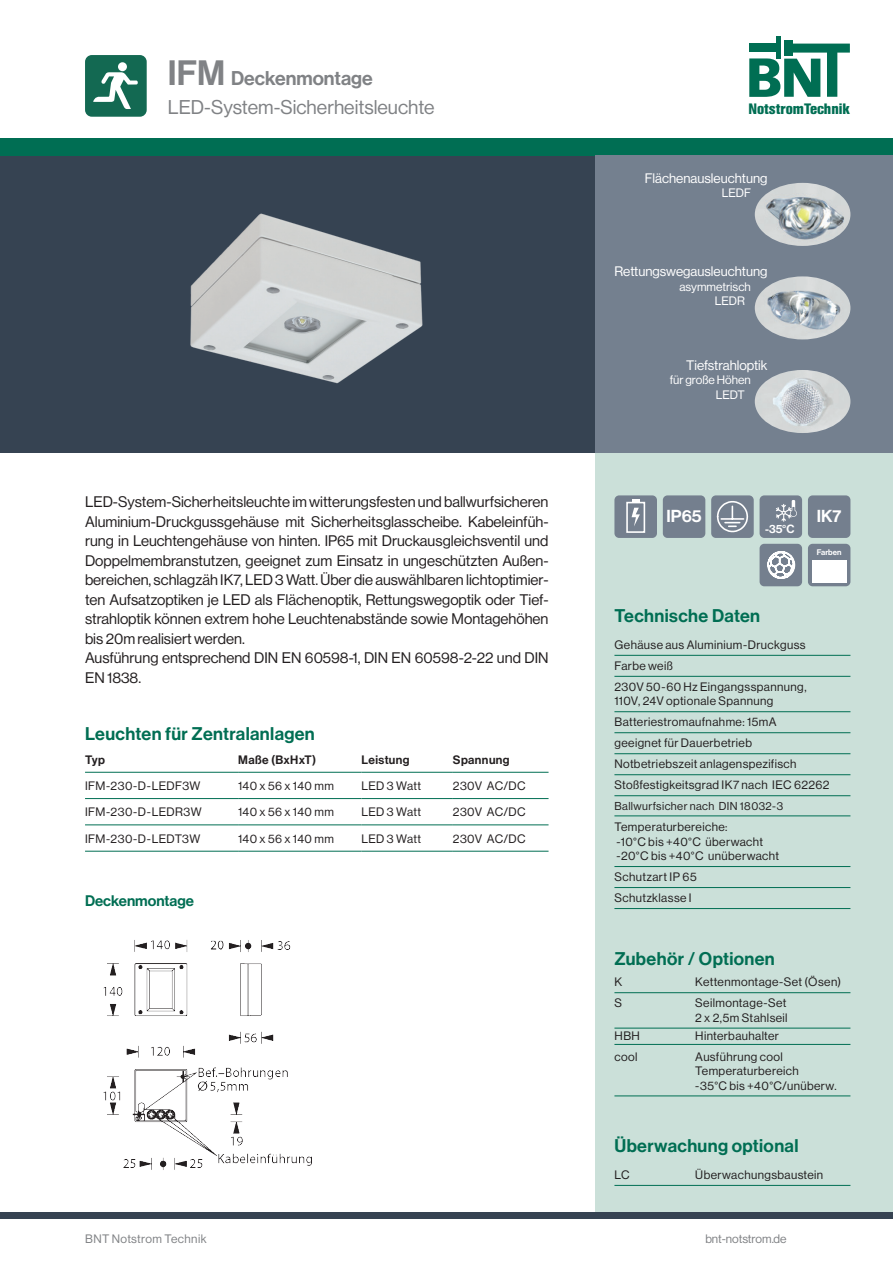
<style>
.page{position:relative;width:893px;height:1263px;background:#fff}
.page>*{position:absolute;margin:0;border:0;box-sizing:border-box;transform-origin:0 0}
.t1{font:19.5px "N Haas Grotesk DS Std 55 Rg";color:#808285}
.t2{font:19.5px "N Haas Grotesk DS Std 65 Md";color:#808285}
.t3{font:18px "N Haas Grotesk DS Std 65 Md";letter-spacing:.02em;color:#006e53}
.t4{font:16.95px "N Haas Grotesk DS Std 65 Md";color:#fff}
.t5{font:15px/19.5px "N Haas Grotesk DS Std 55 Rg";color:#231f20}
.t6{font:700 15px "Helvetica Con BQ";color:#006e53}
.t7{font:15px "N Haas Grotesk DS Std 65 Md";color:#006e53}
.t8{font:13.5px "N Haas Grotesk DS Std 55 Rg";color:#fff}
.t9{font:12px/21px "N Haas Grotesk DS Std 55 Rg";letter-spacing:.035em;color:#231f20}
.t10{font:12px/14.4px "N Haas Grotesk DS Std 55 Rg";color:#fff}
.t11{font:12px "N Haas Grotesk DS Std 55 Rg";letter-spacing:.015em;color:#808285}
.t12{font:12px "N Haas Grotesk DS Std 65 Md";letter-spacing:.035em;color:#231f20}
.t13{font:11.7px "N Haas Grotesk DS Std 65 Md";color:#fff}
.t14{font:11.25px "N Haas Grotesk DS Std 55 Rg";letter-spacing:.035em;color:#231f20}
.t15{font:7.95px "N Haas Grotesk DS Std 65 Md";color:#fff}
.s1{font-size:34.5px}
</style>
<div class="page">
<div style="left:0;top:155px;width:595px;height:298px;background:#364352"></div>
<div style="left:0;top:138px;width:893px;height:17px;background:#006e53"></div>
<div style="left:595px;top:453px;width:298px;height:762px;background:#cbe0d9"></div>
<svg style="left:749px;top:44px;width:101px;height:53px"></svg>
<div style="left:784px;top:40px;width:9px;height:16px;background:#006e53"></div>
<div style="left:749px;top:43px;width:31px;height:9px;background:#006e53"></div>
<hr style="left:776px;top:36px;width:4px;height:23px;background:#006e53">
<div style="left:0;top:1212px;width:893px;height:6px;background:#364352"></div>
<div style="left:86px;top:56px;width:59px;height:59px;background:#136952;border-radius:5px"></div>
<div style="left:85px;top:55px;width:62px;height:62px;border:3px solid #136952;border-radius:5px"></div>
<div style="left:118px;top:62px;width:9px;height:9px;background:#fff;border-radius:50%"></div>
<svg style="left:93px;top:72px;width:45px;height:37px"></svg>
<div style="left:595px;top:155px;width:298px;height:298px;background:#74808f"></div>
<hr style="left:614px;top:655px;width:236px;height:1px;background:#006e53">
<hr style="left:614px;top:676px;width:236px;height:1px;background:#006e53">
<hr style="left:614px;top:711px;width:236px;height:1px;background:#006e53">
<hr style="left:614px;top:732px;width:236px;height:1px;background:#006e53">
<hr style="left:614px;top:753px;width:236px;height:1px;background:#006e53">
<hr style="left:614px;top:774px;width:236px;height:1px;background:#006e53">
<hr style="left:614px;top:795px;width:236px;height:1px;background:#006e53">
<hr style="left:614px;top:815px;width:236px;height:1px;background:#006e53">
<hr style="left:614px;top:866px;width:236px;height:1px;background:#006e53">
<hr style="left:614px;top:887px;width:236px;height:1px;background:#006e53">
<hr style="left:614px;top:908px;width:236px;height:1px;background:#006e53">
<hr style="left:85px;top:772px;width:153px;height:1px;background:#006e53">
<hr style="left:238px;top:772px;width:123px;height:1px;background:#006e53">
<hr style="left:361px;top:772px;width:92px;height:1px;background:#006e53">
<hr style="left:453px;top:772px;width:96px;height:1px;background:#006e53">
<hr style="left:85px;top:798px;width:153px;height:1px;background:#006e53">
<hr style="left:238px;top:798px;width:123px;height:1px;background:#006e53">
<hr style="left:361px;top:798px;width:92px;height:1px;background:#006e53">
<hr style="left:453px;top:798px;width:96px;height:1px;background:#006e53">
<hr style="left:85px;top:824px;width:153px;height:1px;background:#006e53">
<hr style="left:238px;top:824px;width:123px;height:1px;background:#006e53">
<hr style="left:361px;top:824px;width:92px;height:1px;background:#006e53">
<hr style="left:453px;top:824px;width:96px;height:1px;background:#006e53">
<hr style="left:85px;top:851px;width:153px;height:1px;background:#006e53">
<hr style="left:238px;top:851px;width:123px;height:1px;background:#006e53">
<hr style="left:361px;top:851px;width:92px;height:1px;background:#006e53">
<hr style="left:453px;top:851px;width:96px;height:1px;background:#006e53">
<hr style="left:614px;top:992px;width:236px;height:1px;background:#006e53">
<hr style="left:614px;top:1028px;width:236px;height:1px;background:#006e53">
<hr style="left:614px;top:1044px;width:236px;height:1px;background:#006e53">
<hr style="left:614px;top:1095px;width:236px;height:1px;background:#006e53">
<hr style="left:614px;top:1185px;width:236px;height:1px;background:#006e53">
<img style="left:755px;top:183px;width:95px;height:63px">
<img style="left:755px;top:276px;width:95px;height:63px">
<img style="left:755px;top:370px;width:95px;height:63px">
<img style="left:190px;top:213px;width:233px;height:171px">
<img style="left:103px;top:940px;width:209px;height:230px">
<div style="left:615px;top:496px;width:41px;height:41px;background:#747f8e;border-radius:4px"></div>
<div style="left:614px;top:495px;width:43px;height:43px;border:2px solid #747f8e;border-radius:4px"></div>
<div style="left:626px;top:502px;width:19px;height:31px;border:2px solid #fff"></div>
<svg style="left:632px;top:499px;width:8px;height:27px"></svg>
<div style="left:664px;top:496px;width:40px;height:41px;background:#747f8e;border-radius:4px"></div>
<div style="left:663px;top:495px;width:42px;height:43px;border:2px solid #747f8e;border-radius:4px"></div>
<div style="left:712px;top:496px;width:41px;height:41px;background:#747f8e;border-radius:4px"></div>
<div style="left:711px;top:495px;width:43px;height:43px;border:2px solid #747f8e;border-radius:4px"></div>
<svg style="left:716px;top:501px;width:33px;height:32px"></svg>
<div style="left:761px;top:496px;width:40px;height:41px;background:#747f8e;border-radius:4px"></div>
<div style="left:760px;top:495px;width:42px;height:43px;border:2px solid #747f8e;border-radius:4px"></div>
<svg style="left:776px;top:500px;width:21px;height:22px"></svg>
<div style="left:809px;top:496px;width:40px;height:41px;background:#747f8e;border-radius:4px"></div>
<div style="left:808px;top:495px;width:42px;height:43px;border:2px solid #747f8e;border-radius:4px"></div>
<div style="left:809px;top:545px;width:40px;height:40px;background:#747f8e;border-radius:4px"></div>
<div style="left:808px;top:544px;width:42px;height:42px;border:2px solid #747f8e;border-radius:4px"></div>
<div style="left:812px;top:560px;width:34px;height:22px;background:#fff"></div>
<div style="left:761px;top:545px;width:40px;height:40px;background:#747f8e;border-radius:4px"></div>
<div style="left:760px;top:544px;width:42px;height:42px;border:2px solid #747f8e;border-radius:4px"></div>
<svg style="left:766px;top:546px;width:30px;height:33px"></svg>
<h1 class="t2" style="left:168px;top:67px;width:206px"><span class="s1">IFM</span> Deckenmontage</h1>
<h1 class="t1" style="left:168px;top:96px;width:268px">LED-System-Sicherheitsleuchte</h1>
<p class="t5" style="left:85px;top:492px;width:465px">LED-System-Sicherheitsleuchte im witterungsfesten und ballwurfsicheren Aluminium-Druckgussgehäuse mit Sicherheitsglasscheibe. Kabeleinfüh&shy;rung in Leuchtengehäuse von hinten. IP65 mit Druckausgleichsventil und Doppelmembranstutzen, geeignet zum Einsatz in ungeschützten Außen&shy;bereichen, schlagzäh IK7, LED 3 Watt. Über die auswählbaren lichtoptimier&shy;ten Aufsatzoptiken je LED als Flächenoptik, Rettungswegoptik oder Tief&shy;strahloptik können extrem hohe Leuchtenabstände sowie Montagehöhen bis 20m realisiert werden.<br>Ausführung entsprechend DIN EN 60598-1, DIN EN 60598-2-22 und DIN EN 1838.</p>
<h2 class="t3" style="left:85px;top:723px;width:231px">Leuchten für Zentralanlagen</h2>
<p class="t12" style="left:85px;top:752px;width:21px">Typ</p>
<p class="t12" style="left:238px;top:752px;width:80px">Maße (BxHxT)</p>
<p class="t12" style="left:361px;top:752px;width:50px">Leistung</p>
<p class="t12" style="left:453px;top:752px;width:58px">Spannung</p>
<p class="t9" style="left:85px;top:775px;width:117px">IFM-230-D-LEDF3W</p>
<p class="t9" style="left:238px;top:775px;width:97px">140 x 56 x 140 mm</p>
<p class="t9" style="left:361px;top:775px;width:61px">LED 3 Watt</p>
<p class="t9" style="left:453px;top:775px;width:74px">230V AC/DC</p>
<p class="t9" style="left:85px;top:802px;width:118px">IFM-230-D-LEDR3W</p>
<p class="t9" style="left:238px;top:802px;width:97px">140 x 56 x 140 mm</p>
<p class="t9" style="left:361px;top:802px;width:61px">LED 3 Watt</p>
<p class="t9" style="left:453px;top:802px;width:74px">230V AC/DC</p>
<p class="t9" style="left:85px;top:828px;width:117px">IFM-230-D-LEDT3W</p>
<p class="t9" style="left:238px;top:828px;width:97px">140 x 56 x 140 mm</p>
<p class="t9" style="left:361px;top:828px;width:61px">LED 3 Watt</p>
<p class="t9" style="left:453px;top:828px;width:74px">230V AC/DC</p>
<p class="t6" style="left:748px;top:100px;width:103px">NotstromTechnik</p>
<p class="t8" style="left:645px;top:170px;width:124px">Flächenausleuchtung</p>
<p class="t10" style="left:722px;top:186px;width:31px">LEDF</p>
<p class="t8" style="left:614px;top:264px;width:154px">Rettungswegausleuchtung</p>
<p class="t10" style="left:715px;top:279px;width:38px;text-indent:-35px">asymmetrisch<br>LEDR</p>
<p class="t8" style="left:686px;top:357px;width:83px">Tiefstrahloptik</p>
<p class="t10" style="left:716px;top:373px;width:37px;text-indent:-46px">für große Höhen<br>LEDT</p>
<h3 class="t4" style="left:667px;top:506px;width:37px">IP65</h3>
<p class="t13" style="left:765px;top:522px;width:31px">-35°C</p>
<h3 class="t4" style="left:817px;top:506px;width:26px">IK7</h3>
<p class="t15" style="left:817px;top:548px;width:26px">Farben</p>
<h2 class="t3" style="left:614px;top:605px;width:147px">Technische Daten</h2>
<p class="t9" style="left:614px;top:634px;width:194px">Gehäuse aus Aluminium-Druckguss<br>Farbe weiß<br>230V 50-60 Hz Eingangsspannung,</p>
<p class="t9" style="left:614px;top:691px;width:217px">110V, 24V optionale Spannung Batteriestromaufnahme: 15mA<br>geeignet für Dauerbetrieb Notbetriebszeit anlagenspezifisch Stoßfestigkeitsgrad IK7 nach IEC 62262</p>
<p class="t14" style="left:614px;top:800px;width:170px">Ballwurfsicher nach DIN 18032-3</p>
<p class="t9" style="left:614px;top:820px;width:166px;line-height:14.4px">Temperaturbereiche:<br>-10°C bis +40°C überwacht -20°C bis +40°C unüberwacht</p>
<p class="t9" style="left:614px;top:866px;width:84px">Schutzart IP 65</p>
<p class="t7" style="left:85px;top:892px;width:110px">Deckenmontage</p>
<p class="t9" style="left:614px;top:887px;width:79px">Schutzklasse I</p>
<h2 class="t3" style="left:614px;top:949px;width:162px">Zubehör / Optionen</h2>
<p class="t9" style="left:614px;top:972px;width:9px">K</p>
<p class="t9" style="left:695px;top:972px;width:147px">Kettenmontage-Set (Ösen)</p>
<p class="t9" style="left:614px;top:993px;width:9px">S</p>
<p class="t9" style="left:695px;top:996px;width:94px;line-height:14.4px">Seilmontage-Set<br>2 x 2,5m Stahlseil</p>
<p class="t9" style="left:614px;top:1025px;width:27px">HBH</p>
<p class="t9" style="left:695px;top:1025px;width:85px">Hinterbauhalter</p>
<p class="t9" style="left:614px;top:1046px;width:25px">cool</p>
<p class="t9" style="left:695px;top:1049px;width:143px;line-height:14.4px">Ausführung cool<br>Temperaturbereich<br>-35°C bis +40°C/unüberw.</p>
<h2 class="t3" style="left:614px;top:1135px;width:185px">Überwachung optional</h2>
<p class="t9" style="left:614px;top:1164px;width:17px">LC</p>
<p class="t9" style="left:695px;top:1164px;width:129px">Überwachungsbaustein</p>
<p class="t11" style="left:85px;top:1231px;width:123px">BNT Notstrom Technik</p>
<p class="t11" style="left:705px;top:1231px;width:83px">bnt-notstrom.de</p>
</div>
